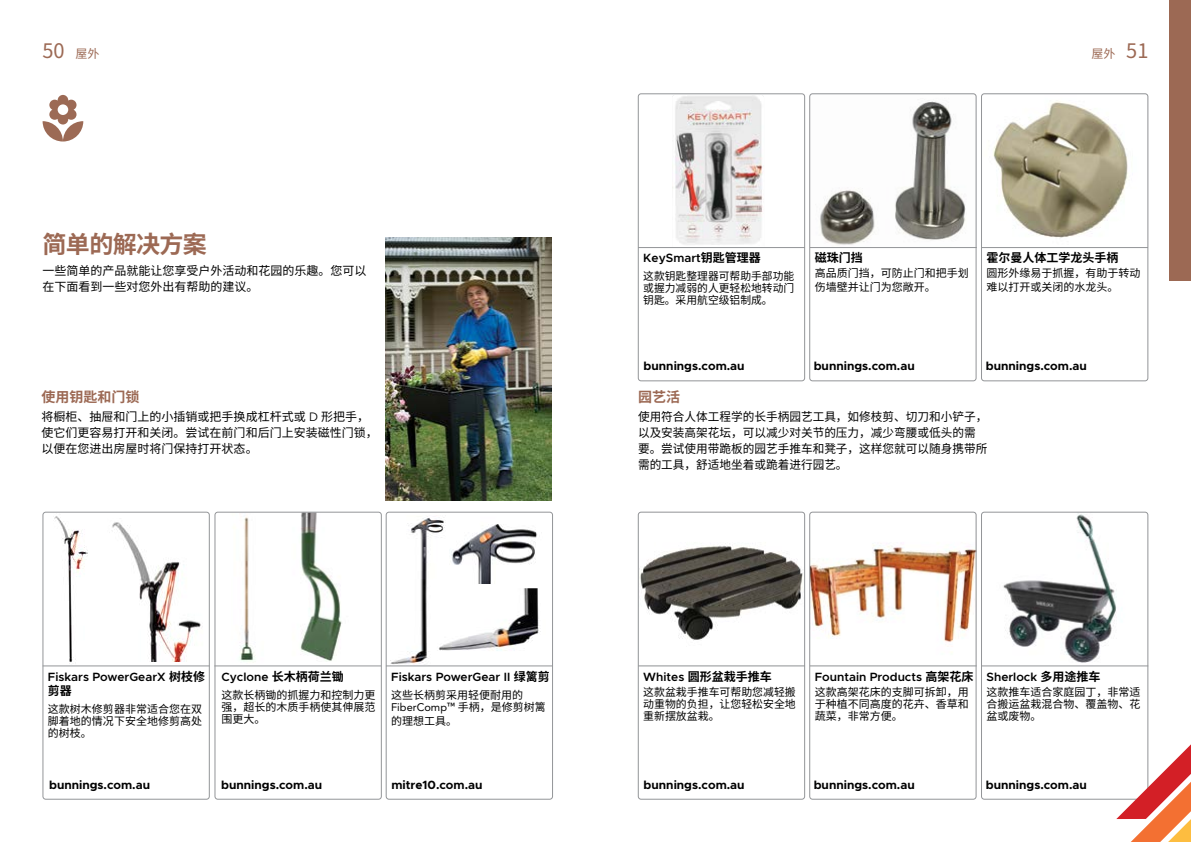
<style>
.page{position:relative;width:1191px;height:842px;background:#fff}
.page>*{position:absolute;margin:0;border:0;box-sizing:border-box;transform-origin:0 0}
.MAJOR_BLUE_HEADER{font:700 24px "Noto Sans CJ Ksc";letter-spacing:-.025em;color:#9c6954}
.Folio_txt_left{font:20px "Noto Sans CJ Ksc";color:#9c6954}
.MAIN_SubHEADER{font:700 14px "Noto Sans CJ Ksc";color:#9c6954}
.MAIN_BODY_TXT{font:12px/16px "Noto Sans CJ Ksc";color:#000}
.MAIN_BODY_TXT-2{font:700 12px "Metropolis";color:#000}
.MAIN_BODY_TXT-3{font:600 12px/14px "Metropolis";color:#000}
.MAIN_BODY_TXT-4{font:700 12px "Noto Sans CJ Ksc";color:#000}
.FOLIO_TXT{font:12px "Noto Sans CJ Ksc";color:#9c6954}
.MAIN_BODY_TXT-5{font:11px/12px "Noto Sans CJ Ksc";color:#000;text-align:justify}
.s1{font-size:12px}
.s2{font-family:"Avenir LT Std"}
.s3{font-family:"Noto Sans CJ Ksc";font-weight:700}
.s4{font-size:20px}
.s5{font-family:"Metropolis";font-weight:600}
</style>
<div class="page">
<img style="left:300px;top:514px;width:42px;height:148px">
<hr style="left:214px;top:666px;width:167px;height:1px;background:#939598">
<img style="left:386px;top:237px;width:165px;height:263px">
<svg style="left:43px;top:95px;width:40px;height:47px"></svg>
<img style="left:239px;top:517px;width:16px;height:145px">
<svg style="left:43px;top:512px;width:166px;height:154px"></svg>
<img style="left:108px;top:518px;width:97px;height:144px">
<svg style="left:386px;top:512px;width:167px;height:154px"></svg>
<img style="left:449px;top:517px;width:93px;height:67px">
<div style="left:1169px;top:0;width:22px;height:281px;background:#9c6954"></div>
<div style="left:638px;top:94px;width:167px;height:287px;border:1px solid #939598;border-radius:3px"></div>
<img style="left:672px;top:95px;width:92px;height:150px">
<svg style="left:638px;top:512px;width:510px;height:154px"></svg>
<img style="left:981px;top:512px;width:165px;height:154px">
<svg style="left:820px;top:94px;width:157px;height:153px"></svg>
<img style="left:981px;top:94px;width:167px;height:144px">
<div style="left:809px;top:94px;width:167px;height:287px;border:1px solid #939598;border-radius:3px"></div>
<div style="left:981px;top:94px;width:167px;height:287px;border:1px solid #939598;border-radius:3px"></div>
<div style="left:638px;top:512px;width:167px;height:287px;border:1px solid #939598;border-radius:3px"></div>
<div style="left:981px;top:512px;width:167px;height:287px;border:1px solid #939598;border-radius:3px"></div>
<div style="left:215px;top:512px;width:166px;height:287px;border:1px solid #939598;border-radius:3px"></div>
<hr style="left:43px;top:666px;width:166px;height:1px;background:#939598">
<hr style="left:638px;top:666px;width:167px;height:1px;background:#939598">
<hr style="left:638px;top:247px;width:167px;height:1px;background:#939598">
<hr style="left:810px;top:247px;width:166px;height:1px;background:#939598">
<hr style="left:981px;top:247px;width:167px;height:1px;background:#939598">
<hr style="left:810px;top:666px;width:166px;height:1px;background:#939598">
<hr style="left:386px;top:666px;width:167px;height:1px;background:#939598">
<hr style="left:981px;top:666px;width:167px;height:1px;background:#939598">
<div style="left:809px;top:512px;width:167px;height:287px;border:1px solid #939598;border-radius:3px"></div>
<svg style="left:1116px;top:744px;width:75px;height:98px"></svg>
<p class="Folio_txt_left" style="left:43px;top:40px;width:59px">50 <span class="s1">屋外</span></p>
<p class="MAJOR_BLUE_HEADER" style="left:43px;top:231px;width:166px">简单的解决方案</p>
<p class="MAIN_BODY_TXT" style="left:43px;top:263px;width:326px">一些简单的产品就能让您享受户外活动和花园的乐趣。您可以在下面看到一些对您外出有帮助的建议。</p>
<p class="MAIN_SubHEADER" style="left:42px;top:389px;width:99px">使用钥匙和门锁</p>
<p class="MAIN_BODY_TXT" style="left:42px;top:409px;width:337px">将橱柜、抽屉和门上的小插销或把手换成杠杆式或 <span class="s2">D</span> 形把手，使它们更容易打开和关闭。尝试在前门和后门上安装磁性门锁，以便在您进出房屋时将门保持打开状态。</p>
<p class="MAIN_BODY_TXT-3" style="left:48px;top:670px;width:159px">Fiskars PowerGearX <span class="s3">树枝修剪器</span></p>
<p class="MAIN_BODY_TXT-5" style="left:48px;top:703px;width:156px">这款树木修剪器非常适合您在双脚着地的情况下安全地修剪高处的树枝。</p>
<p class="MAIN_BODY_TXT-3" style="left:221px;top:670px;width:124px">Cyclone <span class="s3">长木柄荷兰锄</span></p>
<p class="MAIN_BODY_TXT-5" style="left:221px;top:689px;width:155px">这款长柄锄的抓握力和控制力更强，超长的木质手柄使其伸展范围更大。</p>
<p class="MAIN_BODY_TXT-3" style="left:391px;top:670px;width:160px">Fiskars PowerGear II <span class="s3">绿篱剪</span></p>
<p class="MAIN_BODY_TXT-5" style="left:391px;top:689px;width:156px">这些长柄剪采用轻便耐用的<br><span class="s2">FiberComp</span>™ 手柄，是修剪树篱</p>
<p class="MAIN_BODY_TXT-5" style="left:391px;top:715px;width:67px">的理想工具。</p>
<p class="FOLIO_TXT" style="left:1091px;top:47px;width:59px">屋外 <span class="s4">51</span></p>
<p class="MAIN_BODY_TXT-3" style="left:643px;top:251px;width:119px">KeySmart<span class="s3">钥匙管理器</span></p>
<p class="MAIN_BODY_TXT-5" style="left:643px;top:270px;width:152px">这款钥匙整理器可帮助手部功能或握力减弱的人更轻松地转动门钥匙。采用航空级铝制成。</p>
<p class="MAIN_BODY_TXT-4" style="left:814px;top:251px;width:49px">磁珠门挡</p>
<p class="MAIN_BODY_TXT-5" style="left:814px;top:266px;width:155px;line-height:14px">高品质门挡，可防止门和把手划伤墙壁并让门为您敞开。</p>
<p class="MAIN_BODY_TXT-4" style="left:986px;top:251px;width:133px">霍尔曼人体工学龙头手柄</p>
<p class="MAIN_BODY_TXT-5" style="left:986px;top:266px;width:155px;line-height:14px">圆形外缘易于抓握，有助于转动难以打开或关闭的水龙头。</p>
<p class="MAIN_BODY_TXT-2" style="left:643px;top:358px;width:102px">bunnings.com.au</p>
<p class="MAIN_BODY_TXT-2" style="left:813px;top:358px;width:102px">bunnings.com.au</p>
<p class="MAIN_BODY_TXT-2" style="left:986px;top:358px;width:102px">bunnings.com.au</p>
<p class="MAIN_SubHEADER" style="left:638px;top:389px;width:43px">园艺活</p>
<p class="MAIN_BODY_TXT" style="left:638px;top:409px;width:351px">使用符合人体工程学的长手柄园艺工具，如修枝剪、切刀和小铲子，以及安装高架花坛，可以减少对关节的压力，减少弯腰或低头的需要。尝试使用带跪板的园艺手推车和凳子，这样您就可以随身携带所需的工具，舒适地坐着或跪着进行园艺。</p>
<p class="MAIN_BODY_TXT-4" style="left:643px;top:670px;width:130px"><span class="s5">Whites</span> 圆形盆栽手推车</p>
<p class="MAIN_BODY_TXT-5" style="left:643px;top:686px;width:154px">这款盆栽手推车可帮助您减轻搬动重物的负担，让您轻松安全地重新摆放盆栽。</p>
<p class="MAIN_BODY_TXT-3" style="left:814px;top:670px;width:160px">Fountain Products <span class="s3">高架花床</span></p>
<p class="MAIN_BODY_TXT-5" style="left:814px;top:686px;width:155px">这款高架花床的支脚可拆卸，用于种植不同高度的花卉、香草和蔬菜，非常方便。</p>
<p class="MAIN_BODY_TXT-3" style="left:986px;top:670px;width:116px">Sherlock <span class="s3">多用途推车</span></p>
<p class="MAIN_BODY_TXT-5" style="left:986px;top:686px;width:155px">这款推车适合家庭园丁，非常适合搬运盆栽混合物、覆盖物、花盆或废物。</p>
<p class="MAIN_BODY_TXT-2" style="left:49px;top:777px;width:102px">bunnings.com.au</p>
<p class="MAIN_BODY_TXT-2" style="left:643px;top:777px;width:102px">bunnings.com.au</p>
<p class="MAIN_BODY_TXT-2" style="left:221px;top:777px;width:102px">bunnings.com.au</p>
<p class="MAIN_BODY_TXT-2" style="left:391px;top:777px;width:93px">mitre10.com.au</p>
<p class="MAIN_BODY_TXT-2" style="left:813px;top:777px;width:102px">bunnings.com.au</p>
<p class="MAIN_BODY_TXT-2" style="left:986px;top:777px;width:102px">bunnings.com.au</p>
</div>
